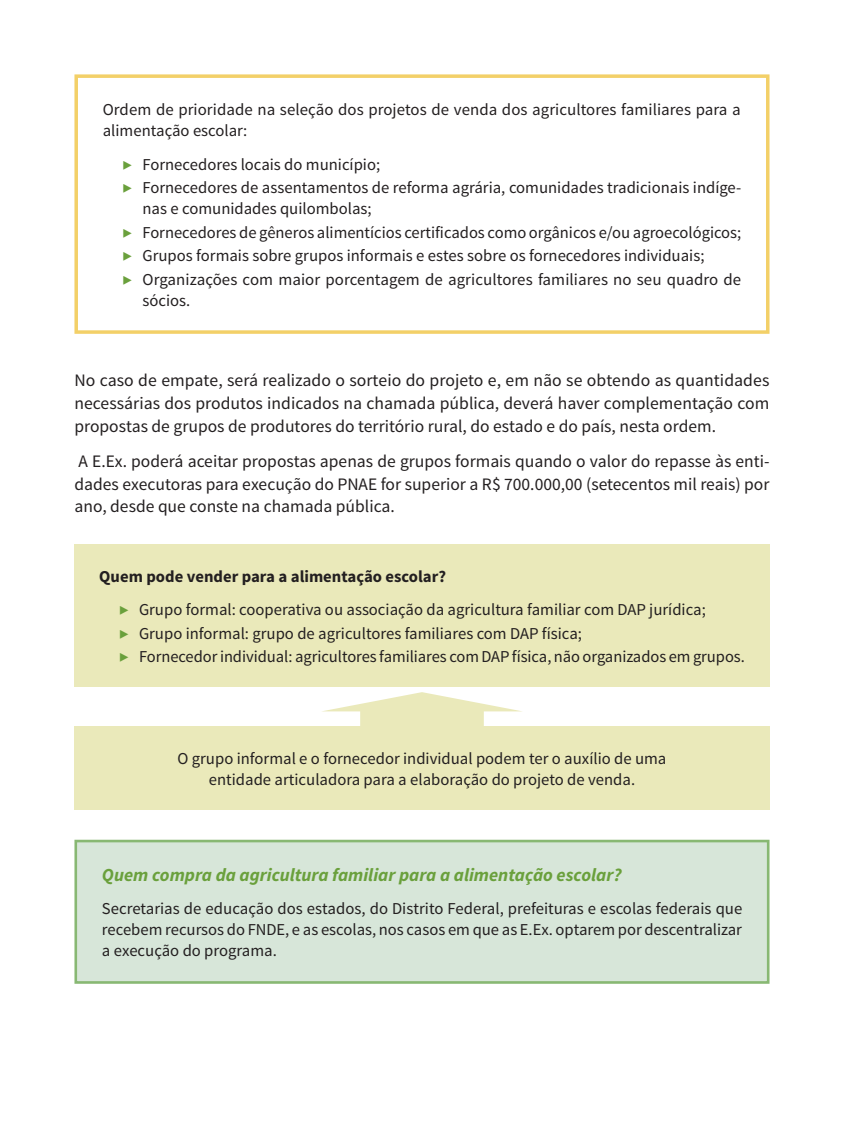
<style>
.page{position:relative;width:844px;height:1141px;background:#fff}
.page>*{position:absolute;margin:0;border:0;box-sizing:border-box;transform-origin:0 0}
.t1{font:italic 700 18.38px "Source Sans Pro";color:#6aa03c}
.Corpo_do_texto{font:17.5px/22.8px "Source Sans Pro";color:#231f20;text-align:justify}
.t2{font:16.62px/23.4px "Source Sans Pro";color:#231f20}
.s1{color:#6aa03c}
.s2{font-weight:700}
</style>
<div class="page">
<div style="left:74px;top:74px;width:695px;height:260px;border:4px solid #f3d068"></div>
<div style="left:74px;top:545px;width:695px;height:142px;background:#eae9ba"></div>
<svg style="left:321px;top:692px;width:201px;height:35px"></svg>
<div style="left:74px;top:727px;width:695px;height:83px;background:#eae9ba"></div>
<div style="left:76px;top:841px;width:692px;height:141px;background:#d7e6d9"></div>
<div style="left:74px;top:840px;width:695px;height:144px;border:3px solid #88b873"></div>
<p class="t2" style="left:103px;top:99px;width:639px;line-height:21px">Ordem de prioridade na seleção dos projetos de venda dos agricultores familiares para a alimentação escolar:</p>
<p class="t2" style="left:123px;top:153px;width:620px"><span class="s1">▶</span> Fornecedores locais do município;<br><span class="s1">▶</span> Fornecedores de assentamentos de reforma agrária, comunidades tradicionais indíge-</p>
<p class="t2" style="left:123px;top:197px;width:620px;text-indent:20px">nas e comunidades quilombolas;<br><span class="s1">▶</span> Fornecedores de gêneros alimentícios certificados como orgânicos e/ou agroecológicos; <span class="s1">▶</span> Grupos formais sobre grupos informais e estes sobre os fornecedores individuais;<br><span class="s1">▶</span> Organizações com maior porcentagem de agricultores familiares no seu quadro de</p>
<p class="t2" style="left:142px;top:289px;width:49px">sócios.</p>
<p class="Corpo_do_texto" style="left:74px;top:369px;width:696px">No caso de empate, será realizado o sorteio do projeto e, em não se obtendo as quantidades necessárias dos produtos indicados na chamada pública, deverá haver complementação com propostas de grupos de produtores do território rural, do estado e do país, nesta ordem.</p>
<p class="Corpo_do_texto" style="left:74px;top:450px;width:696px">A E.Ex. poderá aceitar propostas apenas de grupos formais quando o valor do repasse às enti&shy;dades executoras para execução do PNAE for superior a R$ 700.000,00 (setecentos mil reais) por ano, desde que conste na chamada pública.</p>
<p class="t2" style="left:119px;top:560px;width:588px;line-height:33.4px;text-indent:-20px"><span class="s2">Quem pode vender para a alimentação escolar?<br></span><span class="s1">▶</span> Grupo formal: cooperativa ou associação da agricultura familiar com DAP jurídica;</p>
<p class="t2" style="left:119px;top:622px;width:627px"><span class="s1">▶</span> Grupo informal: grupo de agricultores familiares com DAP física;<br><span class="s1">▶</span> Fornecedor individual: agricultores familiares com DAP física, não organizados em grupos.</p>
<p class="t2" style="left:177px;top:748px;width:490px;line-height:21px;text-align:center">O grupo informal e o fornecedor individual podem ter o auxílio de uma entidade articuladora para a elaboração do projeto de venda.</p>
<p class="t1" style="left:102px;top:863px;width:521px">Quem compra da agricultura familiar para a alimentação escolar?</p>
<p class="t2" style="left:102px;top:899px;width:641px;line-height:21px;text-align:justify">Secretarias de educação dos estados, do Distrito Federal, prefeituras e escolas federais que recebem recursos do FNDE, e as escolas, nos casos em que as E.Ex. optarem por descentralizar a execução do programa.</p>
</div>
